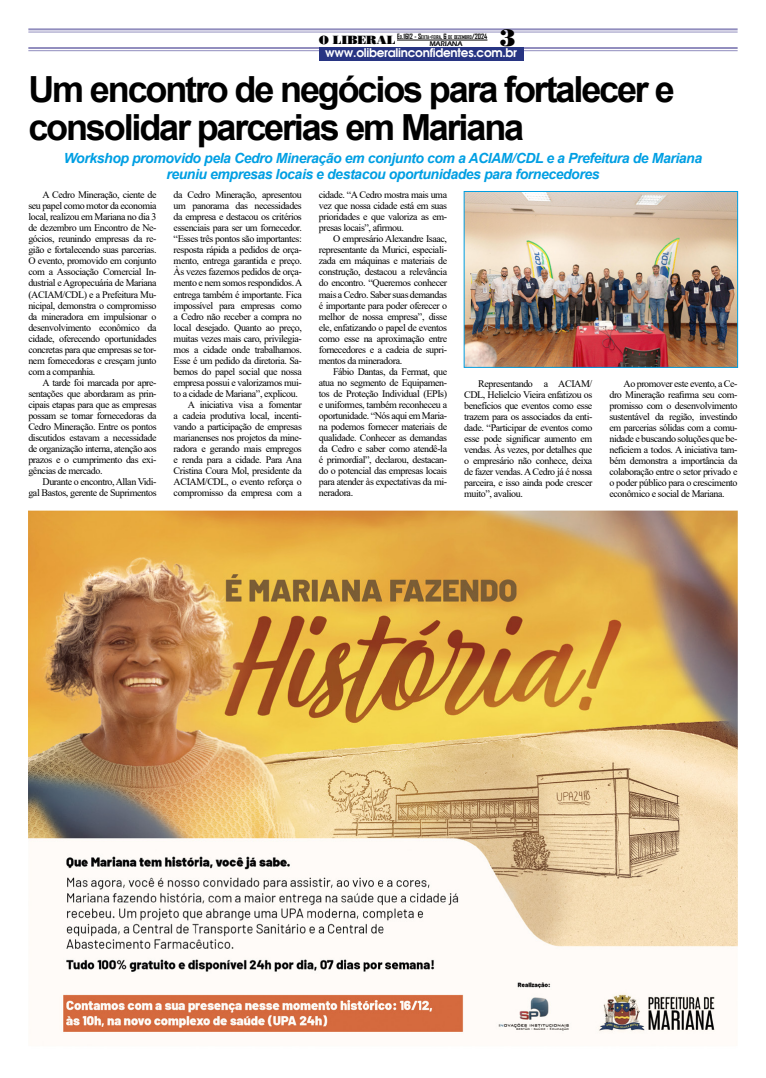
<style>
.page{position:relative;width:766px;height:1078px;background:#fff}
.page>*{position:absolute;margin:0;border:0;box-sizing:border-box;transform-origin:0 0}
.t1{font:700 36px/38px "Arial";letter-spacing:-.06em;color:#000}
.t2{font:24px "Bodnoff";color:#000}
.t3{font:italic 700 14px/16px "Arial";letter-spacing:-.03em;color:#009fe3;text-align:center}
.t4{font:12px "Avalon";letter-spacing:-.02em;color:#fff}
.t5{font:10px/11px "Times New Roman";letter-spacing:-.04em;color:#000;text-align:justify}
.t6{font:7px "Erie Black";color:#000}
.t7{font:700 4.9px "Agency FB";color:#000}
.s1{font-family:"Bodnoff";font-weight:400;font-size:12px}
.s2{font-size:7px}
</style>
<div class="page">
<hr style="left:28px;top:47px;width:709px;height:2px;background:#918dbe">
<hr style="left:28px;top:50px;width:709px;height:1px;background:#918dbe">
<div style="left:319px;top:47px;width:204px;height:13px;background:#283583"></div>
<hr style="left:28px;top:28px;width:709px;height:2px;background:#918dbe">
<hr style="left:28px;top:32px;width:709px;height:1px;background:#918dbe">
<hr style="left:397px;top:40px;width:90px;height:1px;background:#000">
<img style="left:28px;top:510px;width:709px;height:524px">
<img style="left:465px;top:193px;width:270px;height:172px">
<div style="left:463px;top:191px;width:274px;height:176px;border:1px solid #009fe3"></div>
<h2 class="t2" style="left:499px;top:22px;width:18px">3</h2>
<h1 class="t1" style="left:28px;top:71px;width:647px">Um encontro de negócios para fortalecer e consolidar parcerias em Mariana</h1>
<h3 class="t3" style="left:64px;top:150px;width:639px">Workshop promovido pela Cedro Mineração em conjunto com a ACIAM/CDL e a Prefeitura de Mariana reuniu empresas locais e destacou oportunidades para fornecedores</h3>
<p class="t5" style="left:28px;top:189px;width:130px;text-indent:14px">A Cedro Mineração, ciente de seu papel como motor da economia local, realizou em Mariana no dia 3 de dezembro um Encontro de Ne&shy;gócios, reunindo empresas da re&shy;gião e fortalecendo suas parcerias.<br>O evento, promovido em conjunto com a Associação Comercial In&shy;dustrial e Agropecuária de Mariana (ACIAM/CDL) e a Prefeitura Mu&shy;nicipal, demonstra o compromisso da mineradora em impulsionar o desenvolvimento econômico da cidade, oferecendo oportunidades concretas para que empresas se tor&shy;nem fornecedoras e cresçam junto com a companhia.</p>
<p class="t5" style="left:28px;top:376px;width:130px;text-indent:14px">A tarde foi marcada por apre&shy;sentações que abordaram as prin&shy;cipais etapas para que as empresas possam se tornar fornecedoras da Cedro Mineração. Entre os pontos discutidos estavam a necessidade de organização interna, atenção aos prazos e o cumprimento das exi&shy;gências de mercado.</p>
<p class="t5" style="left:28px;top:475px;width:130px;text-align:right">Durante o encontro, Allan Vidi-<br>gal Bastos, gerente de Suprimentos</p>
<p class="t7" style="left:319px;top:34px;width:170px"><span class="s1">O LIBERAL</span> <span class="s2">E</span>D<span class="s2">.1612 - S</span>EXTA<span class="s2">-</span>FEIRA<span class="s2">, 6</span> DE DEZEMBRO<span class="s2">/2024</span></p>
<p class="t4" style="left:325px;top:45px;width:193px">www.oliberalinconfidentes.com.br</p>
<p class="t6" style="left:429px;top:39px;width:34px">MARIANA</p>
<p class="t5" style="left:173px;top:189px;width:130px">da Cedro Mineração, apresentou</p>
<p class="t5" style="left:173px;top:200px;width:130px">um panorama das necessidades</p>
<p class="t5" style="left:173px;top:211px;width:130px">da empresa e destacou os critérios</p>
<p class="t5" style="left:173px;top:222px;width:130px">essenciais para ser um fornecedor.</p>
<p class="t5" style="left:173px;top:233px;width:130px">“Esses três pontos são importantes:</p>
<p class="t5" style="left:173px;top:244px;width:130px">resposta rápida a pedidos de orça-</p>
<p class="t5" style="left:173px;top:255px;width:130px">mento, entrega garantida e preço.</p>
<p class="t5" style="left:173px;top:266px;width:130px">Às vezes fazemos pedidos de orça-</p>
<p class="t5" style="left:173px;top:277px;width:130px">mento e nem somos respondidos. A</p>
<p class="t5" style="left:173px;top:288px;width:130px">entrega também é importante. Fica</p>
<p class="t5" style="left:173px;top:299px;width:130px">impossível para empresas como</p>
<p class="t5" style="left:173px;top:310px;width:130px">a Cedro não receber a compra no</p>
<p class="t5" style="left:173px;top:321px;width:130px">local desejado. Quanto ao preço,</p>
<p class="t5" style="left:173px;top:332px;width:130px">muitas vezes mais caro, privilegia-</p>
<p class="t5" style="left:173px;top:343px;width:130px">mos a cidade onde trabalhamos.</p>
<p class="t5" style="left:173px;top:354px;width:130px">Esse é um pedido da diretoria. Sa-</p>
<p class="t5" style="left:173px;top:365px;width:130px">bemos do papel social que nossa</p>
<p class="t5" style="left:173px;top:376px;width:130px">empresa possui e valorizamos mui-</p>
<p class="t5" style="left:173px;top:387px;width:126px">to a cidade de Mariana”, explicou.</p>
<p class="t5" style="left:188px;top:398px;width:115px">A iniciativa visa a fomentar</p>
<p class="t5" style="left:173px;top:409px;width:130px">a cadeia produtiva local, incenti-</p>
<p class="t5" style="left:173px;top:420px;width:130px">vando a participação de empresas</p>
<p class="t5" style="left:173px;top:431px;width:130px">marianenses nos projetos da mine-</p>
<p class="t5" style="left:173px;top:442px;width:130px">radora e gerando mais empregos</p>
<p class="t5" style="left:173px;top:453px;width:130px">e renda para a cidade. Para Ana</p>
<p class="t5" style="left:173px;top:464px;width:130px">Cristina Coura Mol, presidente da</p>
<p class="t5" style="left:173px;top:475px;width:130px">ACIAM/CDL, o evento reforça o</p>
<p class="t5" style="left:173px;top:486px;width:130px">compromisso da empresa com a</p>
<p class="t5" style="left:319px;top:189px;width:130px">cidade. “A Cedro mostra mais uma vez que nossa cidade está em suas prioridades e que valoriza as em&shy;presas locais”, afirmou.</p>
<p class="t5" style="left:319px;top:233px;width:130px;text-indent:14px">O empresário Alexandre Isaac, representante da Murici, especiali&shy;zada em máquinas e materiais de construção, destacou a relevância do encontro. “Queremos conhecer mais a Cedro. Saber suas demandas é importante para poder oferecer o melhor de nossa empresa”, disse ele, enfatizando o papel de eventos como esse na aproximação entre fornecedores e a cadeia de supri&shy;mentos da mineradora.</p>
<p class="t5" style="left:319px;top:365px;width:130px;text-indent:14px">Fábio Dantas, da Fermat, que atua no segmento de Equipamen&shy;tos de Proteção Individual (EPIs) e uniformes, também reconheceu a oportunidade. “Nós aqui em Maria&shy;na podemos fornecer materiais de qualidade. Conhecer as demandas da Cedro e saber como atendê-la é primordial”, declarou, destacan&shy;do o potencial das empresas locais para atender às expectativas da mi&shy;neradora.</p>
<p class="t5" style="left:464px;top:378px;width:130px;text-indent:14px">Representando a ACIAM/ CDL, Helielcio Vieira enfatizou os benefícios que eventos como esse trazem para os associados da enti&shy;dade. “Participar de eventos como esse pode significar aumento em vendas. Às vezes, por detalhes que o empresário não conhece, deixa de fazer vendas. A Cedro já é nossa parceira, e isso ainda pode crescer muito”, avaliou.</p>
<p class="t5" style="left:609px;top:378px;width:130px;text-indent:14px">Ao promover este evento, a Ce&shy;dro Mineração reafirma seu com&shy;promisso com o desenvolvimento sustentável da região, investindo em parcerias sólidas com a comu&shy;nidade e buscando soluções que be&shy;neficiem a todos. A iniciativa tam&shy;bém demonstra a importância da colaboração entre o setor privado e o poder público para o crescimento econômico e social de Mariana.</p>
</div>
